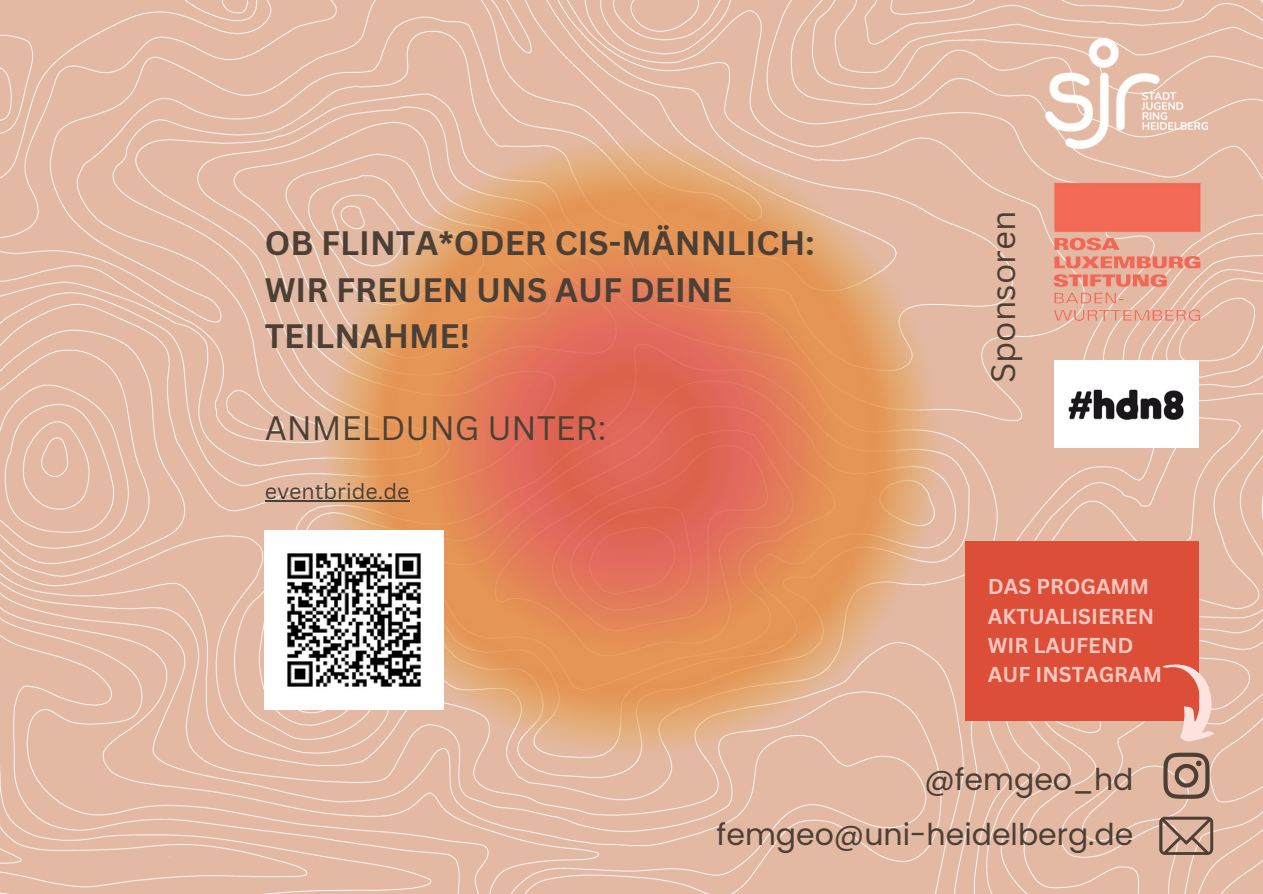
<style>
.page{position:relative;width:1263px;height:894px;background:#fff}
.page>*{position:absolute;margin:0;border:0;box-sizing:border-box;transform-origin:0 0}
.t1{font:700 33px/46px "Canva Sans";color:#4c4036}
.t2{font:33px "Canva Sans";color:#4c4036}
.t3{font:30px/54.6px "Poppins";color:#4c4036;text-align:right}
.t4{font:21.3px "Canva Sans";color:#4c4036}
.t5{font:700 21px/29.2px "Canva Sans";color:#fce3de}
</style>
<div class="page">
<img style="left:0;top:0;width:1263px;height:893px">
<img style="left:321px;top:136px;width:621px;height:621px">
<svg style="left:1159px;top:816px;width:54px;height:38px;background:#ad8e7d"></svg>
<img style="left:265px;top:530px;width:179px;height:179px">
<div style="left:965px;top:541px;width:233px;height:179px;background:#dc4e38"></div>
<svg style="left:1135px;top:652px;width:103px;height:146px"></svg>
<img style="left:1036px;top:29px;width:181px;height:128px">
<img style="left:1036px;top:160px;width:181px;height:181px">
<img style="left:1055px;top:360px;width:144px;height:87px">
<hr style="left:265px;top:500px;width:144px;height:2px;background:#4c4036">
<p class="t1" style="left:265px;top:219px;width:551px">OB FLINTA*ODER CIS-MÄNNLICH:<br>WIR FREUEN UNS AUF DEINE<br>TEILNAHME!</p>
<p class="t2" style="left:265px;top:404px;width:343px">ANMELDUNG UNTER:</p>
<p class="t4" style="left:265px;top:476px;width:146px">eventbride.de</p>
<p class="t2" style="left:980px;top:383px;width:174px;rotate:-90deg">Sponsoren</p>
<p class="t5" style="left:988px;top:571px;width:176px">DAS PROGAMM<br>AKTUALISIEREN<br>WIR LAUFEND<br>AUF INSTAGRAM</p>
<p class="t3" style="left:717px;top:752px;width:418px">@femgeo_hd femgeo@uni-heidelberg.de</p>
</div>
